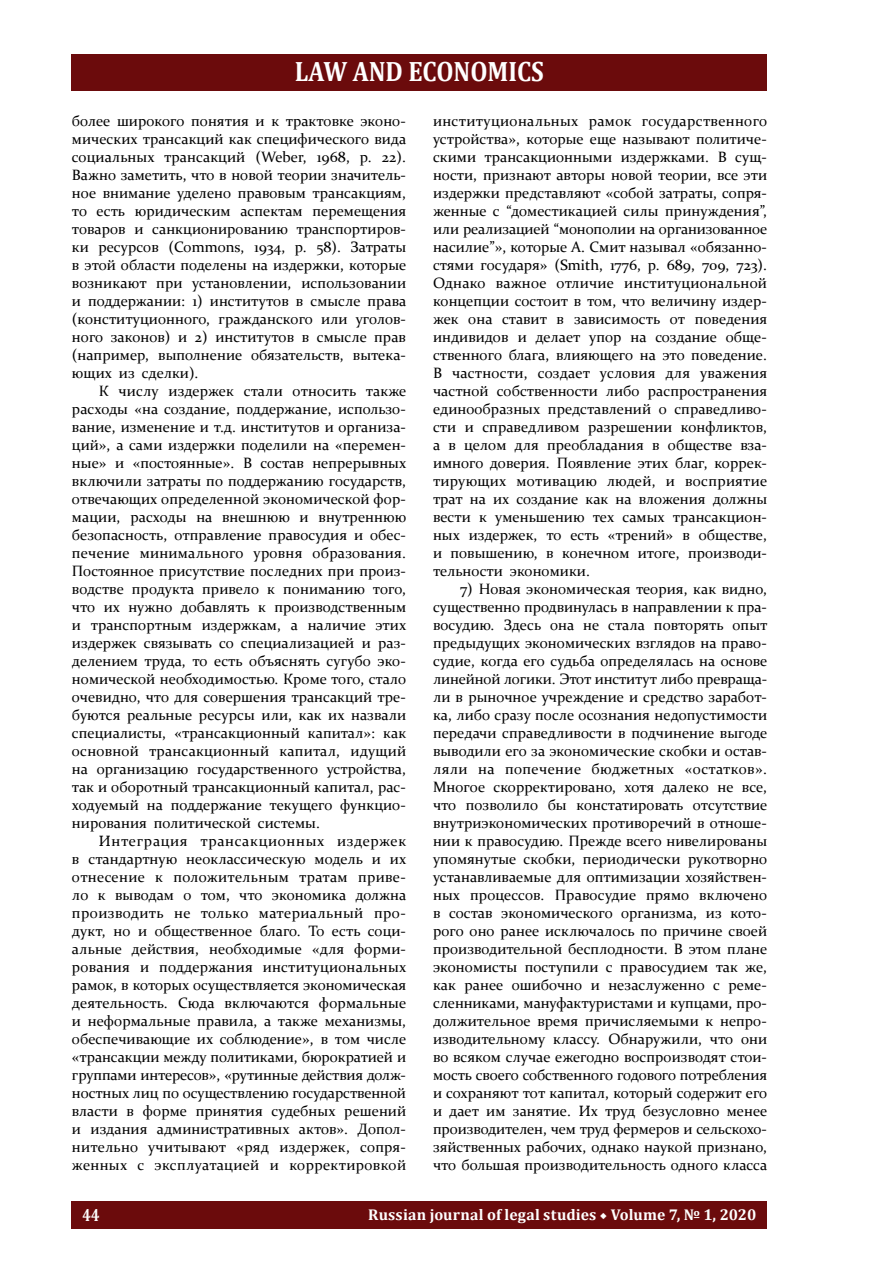
<style>
.page{position:relative;width:893px;height:1263px;background:#fff}
.page>*{position:absolute;margin:0;border:0;box-sizing:border-box;transform-origin:0 0}
.t1{font:700 28.2px "Cambria";color:#fff;scale:.88 1}
.t2{font:700 17.85px "Cambria";color:#fff;scale:.8 1}
.t3{font:700 15.6px "Cambria";letter-spacing:.01em;color:#fff}
.t4{font:15px/18px "Constantia";color:#000;text-align:justify}
.s1{font-family:"Minion Pro";font-weight:400}
</style>
<div class="page">
<div style="left:72px;top:1202px;width:695px;height:27px;background:#6b0b0c"></div>
<div style="left:72px;top:54px;width:695px;height:36px;background:#6b0b0c"></div>
<h1 class="t1" style="left:295px;top:51px;width:284px">LAW AND ECONOMICS</h1>
<p class="t4" style="left:72px;top:111px;width:336px">более широкого понятия и к трактовке эконо&shy;мических трансакций как специфического вида социальных трансакций (Weber, 1968, p. 22).<br>Важно заметить, что в новой теории значитель&shy;ное внимание уделено правовым трансакциям, то есть юридическим аспектам перемещения товаров и санкционированию транспортиров&shy;ки ресурсов (Commons, 1934, p. 58). Затраты в этой области поделены на издержки, которые возникают при установлении, использовании и поддержании: 1) институтов в смысле права (конституционного, гражданского или уголов&shy;ного законов) и 2) институтов в смысле прав (например, выполнение обязательств, вытека&shy;ющих из сделки).</p>
<p class="t4" style="left:72px;top:381px;width:336px;text-indent:27px">К числу издержек стали относить также расходы «на создание, поддержание, использо&shy;вание, изменение и т.д. институтов и организа&shy;ций», а сами издержки поделили на «перемен&shy;ные» и «постоянные». В состав непрерывных включили затраты по поддержанию государств, отвечающих определенной экономической фор&shy;мации, расходы на внешнюю и внутреннюю безопасность, отправление правосудия и обес&shy;печение минимального уровня образования.<br>Постоянное присутствие последних при произ&shy;водстве продукта привело к пониманию того, что их нужно добавлять к производственным и транспортным издержкам, а наличие этих издержек связывать со специализацией и раз&shy;делением труда, то есть объяснять сугубо эко&shy;номической необходимостью. Кроме того, стало очевидно, что для совершения трансакций тре&shy;буются реальные ресурсы или, как их назвали специалисты, «трансакционный капитал»: как основной трансакционный капитал, идущий на организацию государственного устройства, так и оборотный трансакционный капитал, рас&shy;ходуемый на поддержание текущего функцио&shy;нирования политической системы.</p>
<p class="t4" style="left:72px;top:831px;width:336px;text-indent:27px">Интеграция трансакционных издержек в стандартную неоклассическую модель и их отнесение к положительным тратам приве&shy;ло к выводам о том, что экономика должна производить не только материальный про&shy;дукт, но и общественное благо. То есть соци&shy;альные действия, необходимые «для форми&shy;рования и поддержания институциональных рамок, в которых осуществляется экономическая деятельность. Сюда включаются формальные и неформальные правила, а также механизмы, обеспечивающие их соблюдение», в том числе «трансакции между политиками, бюрократией и группами интересов», «рутинные действия долж&shy;ностных лиц по осуществлению государственной власти в форме принятия судебных решений и издания административных актов». Допол&shy;нительно учитывают «ряд издержек, сопря&shy;женных с эксплуатацией и корректировкой</p>
<p class="t4" style="left:433px;top:111px;width:336px">институциональных рамок государственного устройства», которые еще называют политиче&shy;скими трансакционными издержками. В сущ&shy;ности, признают авторы новой теории, все эти издержки представляют «собой затраты, сопря&shy;женные с “доместикацией силы принуждения”, или реализацией “монополии на организованное насилие”», которые А. Смит называл «обязанно&shy;стями государя» (Smith, 1776, p. 689, 709, 723).<br>Однако важное отличие институциональной концепции состоит в том, что величину издер&shy;жек она ставит в зависимость от поведения индивидов и делает упор на создание обще&shy;ственного блага, влияющего на это поведение.<br>В частности, создает условия для уважения частной собственности либо распространения единообразных представлений о справедливо&shy;сти и справедливом разрешении конфликтов, а в целом для преобладания в обществе вза&shy;имного доверия. Появление этих благ, коррек&shy;тирующих мотивацию людей, и восприятие трат на их создание как на вложения должны вести к уменьшению тех самых трансакцион&shy;ных издержек, то есть «трений» в обществе, и повышению, в конечном итоге, производи&shy;тельности экономики.</p>
<p class="t4" style="left:433px;top:579px;width:336px;text-indent:27px">7) Новая экономическая теория, как видно, существенно продвинулась в направлении к пра&shy;восудию. Здесь она не стала повторять опыт предыдущих экономических взглядов на право&shy;судие, когда его судьба определялась на основе линейной логики. Этот институт либо превраща&shy;ли в рыночное учреждение и средство заработ&shy;ка, либо сразу после осознания недопустимости передачи справедливости в подчинение выгоде выводили его за экономические скобки и остав&shy;ляли на попечение бюджетных «остатков».<br>Многое скорректировано, хотя далеко не все, что позволило бы констатировать отсутствие внутриэкономических противоречий в отноше&shy;нии к правосудию. Прежде всего нивелированы упомянутые скобки, периодически рукотворно устанавливаемые для оптимизации хозяйствен&shy;ных процессов. Правосудие прямо включено в состав экономического организма, из кото&shy;рого оно ранее исключалось по причине своей производительной бесплодности. В этом плане экономисты поступили с правосудием так же, как ранее ошибочно и незаслуженно с реме&shy;сленниками, мануфактуристами и купцами, про&shy;должительное время причисляемыми к непро&shy;изводительному классу. Обнаружили, что они во всяком случае ежегодно воспроизводят стои&shy;мость своего собственного годового потребления и сохраняют тот капитал, который содержит его и дает им занятие. Их труд безусловно менее производителен, чем труд фермеров и сельскохо&shy;зяйственных рабочих, однако наукой признано, что большая производительность одного класса</p>
<p class="t2" style="left:83px;top:1202px;width:23px">44</p>
<p class="t3" style="left:368px;top:1203px;width:390px">Russian journal of legal studies <span class="s1">◆</span> Volume 7, № 1, 2020</p>
</div>
